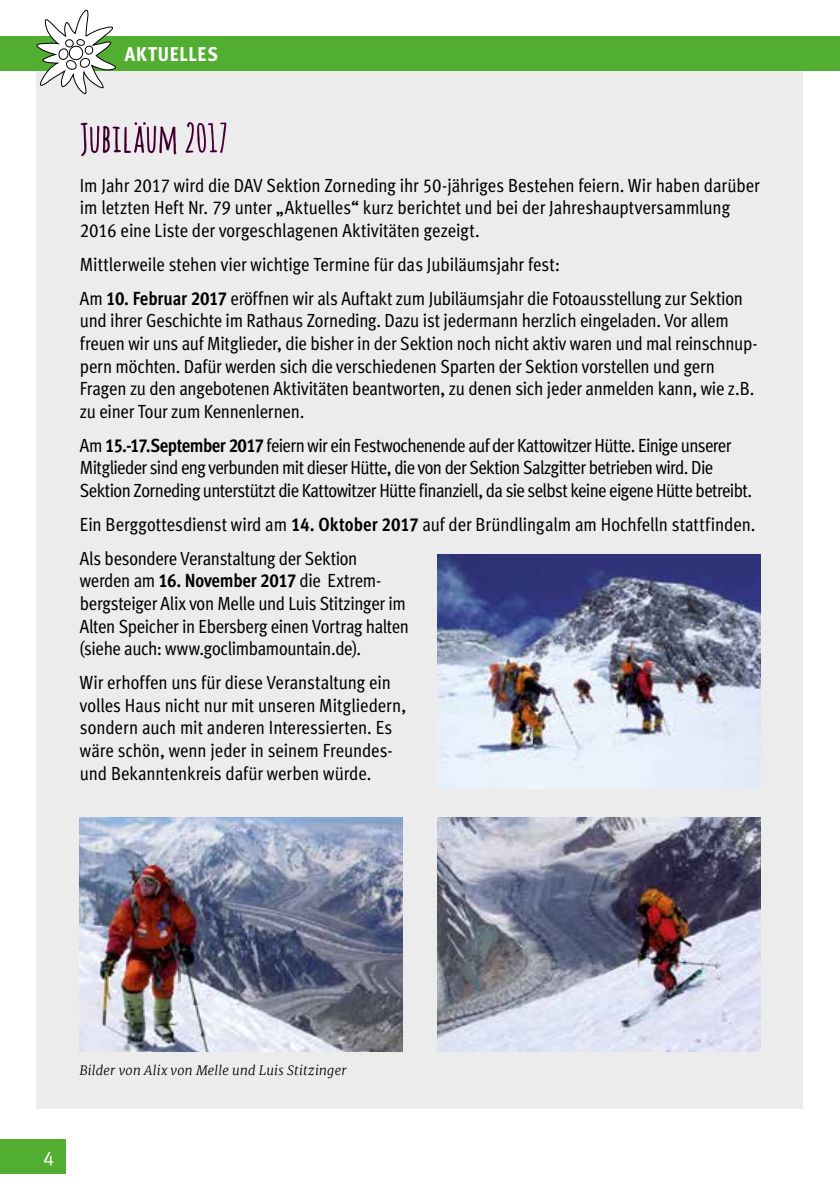
<style>
.page{position:relative;width:840px;height:1191px;background:#fff}
.page>*{position:absolute;margin:0;border:0;box-sizing:border-box;transform-origin:0 0}
.t1{font:38px "Amatic SC";letter-spacing:.01em;color:#000}
.t2{font:20px "Meta Cond Extra Bold LF";letter-spacing:.045em;color:#fff}
.t3{font:20px "Meta Caps";color:#fff}
.t4{font:19px/22.6px "Meta Cond Book LF";letter-spacing:-.01em;color:#000}
.t5{font:19px/22.6px "Meta Cond Book LF";letter-spacing:-.03em;color:#000}
.t6{font:italic 300 13px "Merriweather";letter-spacing:.015em;color:#000}
.s1{font-family:"Meta Cond Bold LF"}
</style>
<div class="page">
<div style="left:0;top:1140px;width:65px;height:34px;background:#51ae30"></div>
<div style="left:37px;top:37px;width:765px;height:1071px;background:#ececed"></div>
<svg style="left:81px;top:122px;width:95px;height:35px"></svg>
<svg style="left:185px;top:122px;width:41px;height:31px"></svg>
<div style="left:0;top:37px;width:839px;height:34px;background:#51ae30"></div>
<img style="left:437px;top:818px;width:323px;height:233px">
<img style="left:437px;top:554px;width:323px;height:234px">
<svg style="left:34px;top:9px;width:87px;height:90px"></svg>
<img style="left:79px;top:818px;width:324px;height:233px">
<p class="t2" style="left:125px;top:42px;width:95px">AKTUELLES</p>
<h1 class="t1" style="left:80px;top:113px;width:149px">JUBILÄUM 2017</h1>
<p class="t4" style="left:80px;top:174px;width:681px">Im Jahr 2017 wird die DAV Sektion Zorneding ihr 50-jähriges Bestehen feiern. Wir haben darüber im letzten Heft Nr. 79 unter „Aktuelles“ kurz berichtet und bei der Jahreshauptversammlung<br>2016 eine Liste der vorgeschlagenen Aktivitäten gezeigt.</p>
<p class="t4" style="left:80px;top:247px;width:664px;line-height:34px">Mittlerweile stehen vier wichtige Termine für das Jubiläumsjahr fest:<br>Am <span class="s1">10. Februar 2017</span> eröffnen wir als Auftakt zum Jubiläumsjahr die Fotoausstellung zur Sektion</p>
<p class="t4" style="left:80px;top:309px;width:679px">und ihrer Geschichte im Rathaus Zorneding. Dazu ist jedermann herzlich eingeladen. Vor allem freuen wir uns auf Mitglieder, die bisher in der Sektion noch nicht aktiv waren und mal reinschnup&shy;pern möchten. Dafür werden sich die verschiedenen Sparten der Sektion vorstellen und gern Fragen zu den angebotenen Aktivitäten beantworten, zu denen sich jeder anmelden kann, wie z.B. zu einer Tour zum Kennenlernen.</p>
<p class="t5" style="left:80px;top:434px;width:673px">Am <span class="s1">15.-17.September 2017</span> feiern wir ein Festwochenende auf der Kattowitzer Hütte. Einige unserer<br>Mitglieder sind eng verbunden mit dieser Hütte, die von der Sektion Salzgitter betrieben wird. Die<br>Sektion Zorneding unterstützt die Kattowitzer Hütte finanziell, da sie selbst keine eigene Hütte betreibt.</p>
<p class="t4" style="left:80px;top:507px;width:676px;line-height:34px">Ein Berggottesdienst wird am <span class="s1">14. Oktober 2017</span> auf der Bründlingalm am Hochfelln stattfinden.<br>Als besondere Veranstaltung der Sektion</p>
<p class="t4" style="left:80px;top:569px;width:330px">werden am <span class="s1">16. November 2017</span> die Extrem&shy;bergsteiger Alix von Melle und Luis Stitzinger im Alten Speicher in Ebersberg einen Vortrag halten (siehe auch: www.goclimbamountain.de).</p>
<p class="t4" style="left:80px;top:671px;width:328px">Wir erhoffen uns für diese Veranstaltung ein volles Haus nicht nur mit unseren Mitgliedern, sondern auch mit anderen Interessierten. Es wäre schön, wenn jeder in seinem Freundes&shy;und Bekanntenkreis dafür werben würde.</p>
<p class="t6" style="left:79px;top:1062px;width:268px">Bilder von Alix von Melle und Luis Stitzinger</p>
<p class="t3" style="left:43px;top:1146px;width:12px">4</p>
</div>
